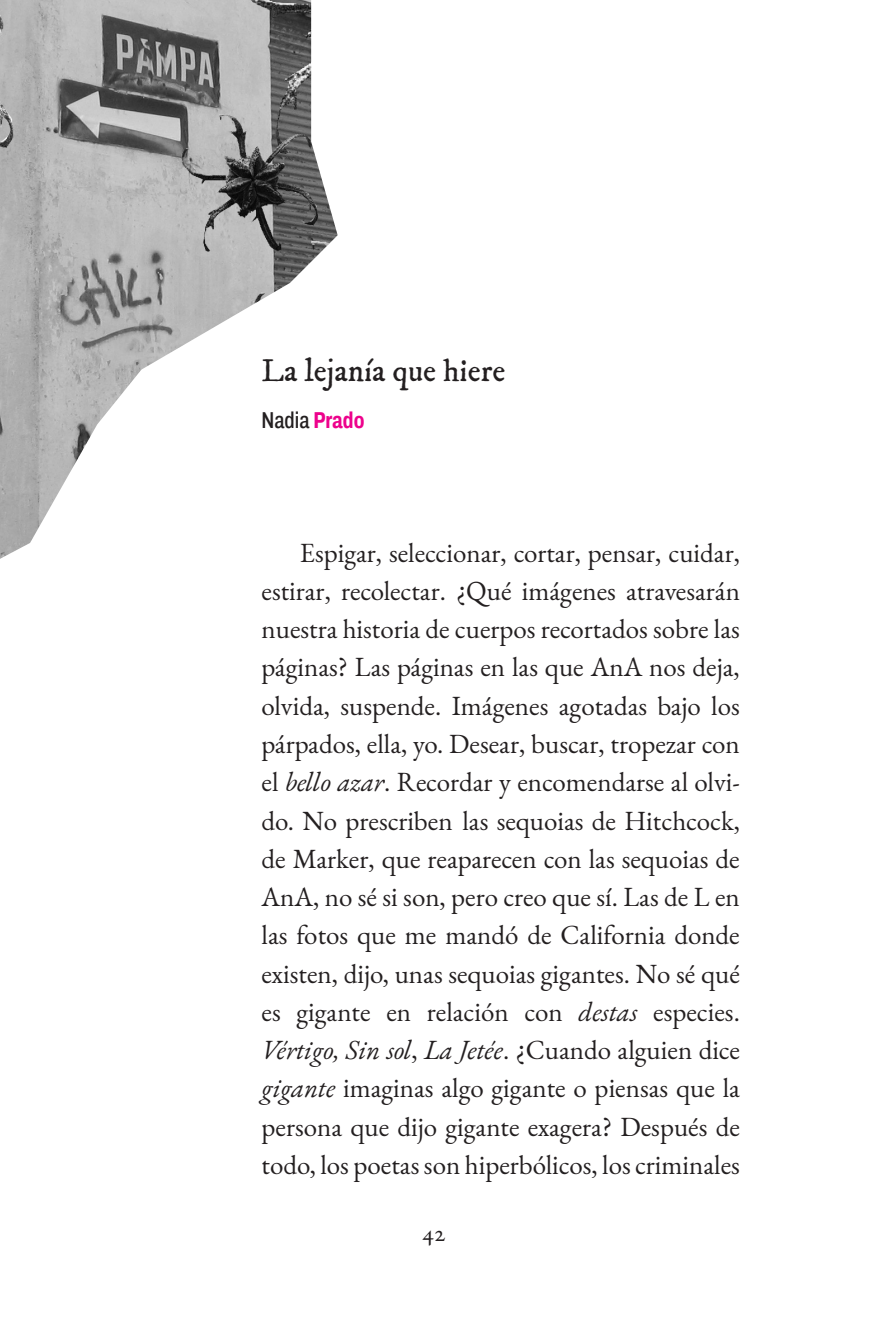
<style>
.page{position:relative;width:893px;height:1340px;background:#fff}
.page>*{position:absolute;margin:0;border:0;box-sizing:border-box;transform-origin:0 0}
.BK2_-_Subtítulo{font:31.5px "IM FELL DW Pica Roman";color:#231f20}
.BK2_-_Texto_general{font:27px/38.2px "EB Garamond";color:#231f20;text-align:justify}
.t1{font:24.75px "EB Garamond";color:#231f20}
.BK2_-_Nombre_autor{font:condensed 22.5px "Archivo";color:#231f20}
.s1{font-weight:600;color:#ed028c}
.s2{font-style:italic}
</style>
<div class="page">
<img style="left:0;top:0;width:338px;height:559px">
<p class="BK2_-_Subtítulo" style="left:261px;top:352px;width:245px">La lejanía que hiere</p>
<p class="BK2_-_Nombre_autor" style="left:261px;top:403px;width:104px">Nadia <span class="s1">Prado</span></p>
<p class="BK2_-_Texto_general" style="left:261px;top:533px;width:480px;text-indent:38px">Espigar, seleccionar, cortar, pensar, cuidar, estirar, recolectar. ¿Qué imágenes atravesarán nuestra historia de cuerpos recortados sobre las páginas? Las páginas en las que AnA nos deja, olvida, suspende. Imágenes agotadas bajo los párpados, ella, yo. Desear, buscar, tropezar con el <span class="s2">bello azar</span>. Recordar y encomendarse al olvi&shy;do. No prescriben las sequoias de Hitchcock, de Marker, que reaparecen con las sequoias de AnA, no sé si son, pero creo que sí. Las de L en las fotos que me mandó de California donde existen, dijo, unas sequoias gigantes. No sé qué es gigante en relación con <span class="s2">destas</span> especies.<br><span class="s2">Vértigo, Sin sol</span>, <span class="s2">La Jetée</span>. ¿Cuando alguien dice <span class="s2">gigante</span> imaginas algo gigante o piensas que la persona que dijo gigante exagera? Después de todo, los poetas son hiperbólicos, los criminales</p>
<p class="t1" style="left:422px;top:1216px;width:25px">42</p>
</div>
